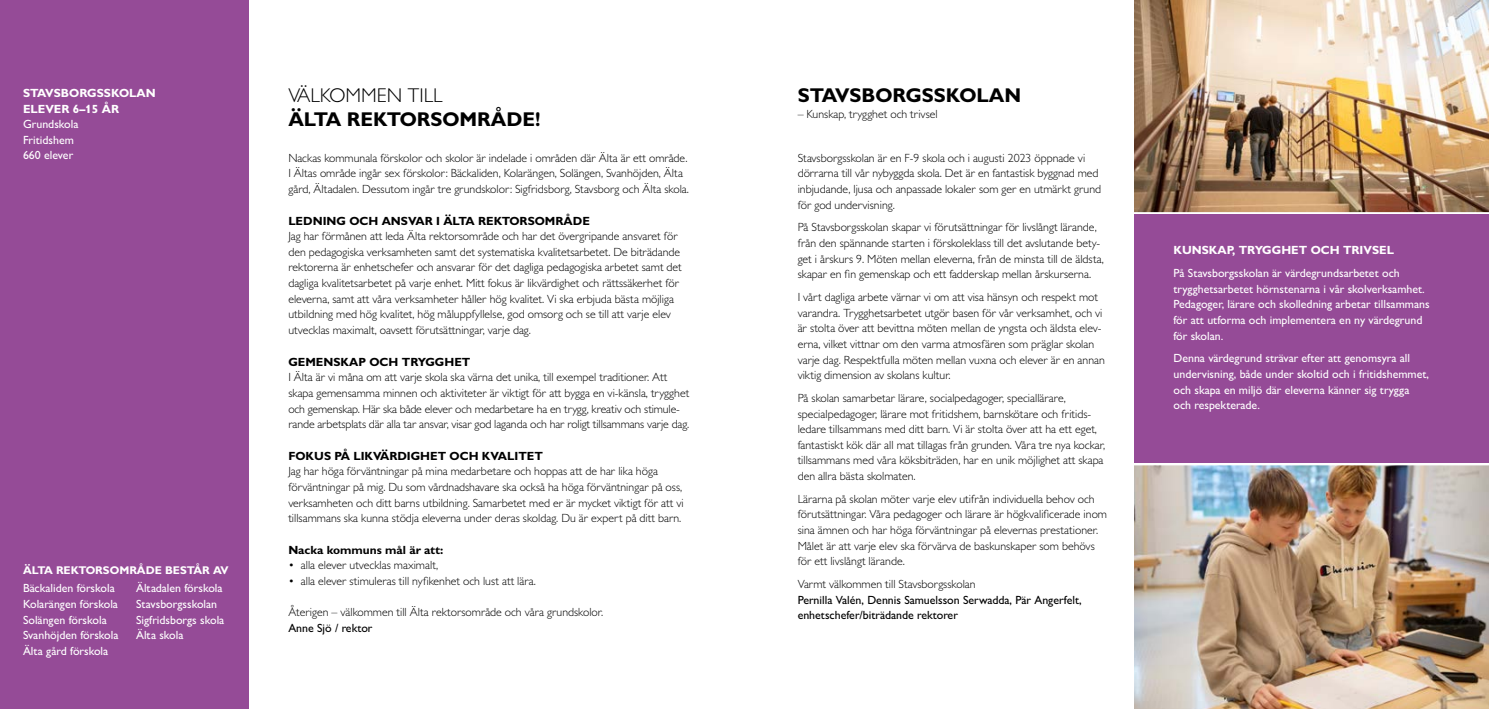
<style>
.page{position:relative;width:1489px;height:709px;background:#fff}
.page>*{position:absolute;margin:0;border:0;box-sizing:border-box;transform-origin:0 0}
.t1{font:700 20px "Gill Sans MT For Nacka";color:#000}
.t2{font:300 20px "Gill Sans MT For Nacka";color:#000}
.t3{font:300 11.88px/15.6px "Gill Sans MT For Nacka";color:#000}
.t4{font:500 11.88px/15.6px "Gill Sans MT For Nacka";color:#fff}
.t5{font:700 11.88px "Gill Sans MT For Nacka";color:#000}
.t6{font:500 11.88px/15.6px "Gill Sans MT For Nacka";color:#000}
.t7{font:700 11.88px/15.6px "Gill Sans MT For Nacka";color:#fff}
.t8{font:700 11.25px "Gill Sans MT For Nacka";color:#fff}
</style>
<div class="page">
<img style="left:1134px;top:465px;width:354px;height:244px">
<img style="left:1134px;top:0;width:354px;height:212px">
<div style="left:0;top:0;width:248px;height:709px;background:#954b97"></div>
<div style="left:1134px;top:215px;width:354px;height:248px;background:#954b97"></div>
<p class="t7" style="left:23px;top:85px;width:134px">STAVSBORGSSKOLAN<br>ELEVER 6–15 ÅR</p>
<p class="t4" style="left:23px;top:116px;width:57px">Grundskola<br>Fritidshem<br>660 elever</p>
<p class="t8" style="left:23px;top:563px;width:207px">ÄLTA REKTORSOMRÅDE BESTÅR AV</p>
<p class="t4" style="left:136px;top:580px;width:90px">Ältadalen förskola<br>Stavsborgsskolan<br>Sigfridsborgs skola<br>Älta skola</p>
<p class="t4" style="left:23px;top:580px;width:97px">Bäckaliden förskola<br>Kolarängen förskola<br>Solängen förskola<br>Svanhöjden förskola<br>Älta gård förskola</p>
<h1 class="t2" style="left:288px;top:83px;width:156px">VÄLKOMMEN TILL</h1>
<h1 class="t1" style="left:288px;top:107px;width:254px">ÄLTA REKTORSOMRÅDE!</h1>
<p class="t3" style="left:288px;top:150px;width:402px">Nackas kommunala förskolor och skolor är indelade i områden där Älta är ett område.<br>I Ältas område ingår sex förskolor: Bäckaliden, Kolarängen, Solängen, Svanhöjden, Älta gård, Ältadalen. Dessutom ingår tre grundskolor: Sigfridsborg, Stavsborg och Älta skola.</p>
<p class="t5" style="left:288px;top:213px;width:303px">LEDNING OCH ANSVAR I ÄLTA REKTORSOMRÅDE</p>
<p class="t3" style="left:288px;top:228px;width:395px">Jag har förmånen att leda Älta rektorsområde och har det övergripande ansvaret för den pedagogiska verksamheten samt det systematiska kvalitetsarbetet. De biträdande rektorerna är enhetschefer och ansvarar för det dagliga pedagogiska arbetet samt det dagliga kvalitetsarbetet på varje enhet. Mitt fokus är likvärdighet och rättssäkerhet för eleverna, samt att våra verksamheter håller hög kvalitet. Vi ska erbjuda bästa möjliga utbildning med hög kvalitet, hög måluppfyllelse, god omsorg och se till att varje elev utvecklas maximalt, oavsett förutsättningar, varje dag.</p>
<p class="t5" style="left:288px;top:354px;width:183px">GEMENSKAP OCH TRYGGHET</p>
<p class="t3" style="left:288px;top:369px;width:402px">I Älta är vi måna om att varje skola ska värna det unika, till exempel traditioner. Att skapa gemensamma minnen och aktiviteter är viktigt för att bygga en vi-känsla, trygghet och gemenskap. Här ska både elever och medarbetare ha en trygg, kreativ och stimule&shy;rande arbetsplats där alla tar ansvar, visar god laganda och har roligt tillsammans varje dag.</p>
<p class="t5" style="left:288px;top:448px;width:256px">FOKUS PÅ LIKVÄRDIGHET OCH KVALITET</p>
<p class="t3" style="left:288px;top:463px;width:397px">Jag har höga förväntningar på mina medarbetare och hoppas att de har lika höga förväntningar på mig. Du som vårdnadshavare ska också ha höga förväntningar på oss, verksamheten och ditt barns utbildning. Samarbetet med er är mycket viktigt för att vi tillsammans ska kunna stödja eleverna under deras skoldag. Du är expert på ditt barn.</p>
<p class="t5" style="left:288px;top:542px;width:157px">Nacka kommuns mål är att:</p>
<p class="t3" style="left:288px;top:557px;width:151px">• alla elever utvecklas maximalt,</p>
<p class="t3" style="left:288px;top:572px;width:249px">• alla elever stimuleras till nyfikenhet och lust att lära.</p>
<p class="t3" style="left:288px;top:604px;width:316px">Återigen – välkommen till Älta rektorsområde och våra grundskolor.</p>
<p class="t6" style="left:288px;top:619px;width:86px">Anne Sjö / rektor</p>
<h1 class="t1" style="left:797px;top:83px;width:225px">STAVSBORGSSKOLAN</h1>
<p class="t3" style="left:797px;top:106px;width:141px">– Kunskap, trygghet och trivsel</p>
<p class="t3" style="left:797px;top:150px;width:305px">Stavsborgsskolan är en F-9 skola och i augusti 2023 öppnade vi dörrarna till vår nybyggda skola. Det är en fantastisk byggnad med inbjudande, ljusa och anpassade lokaler som ger en utmärkt grund för god undervisning.</p>
<p class="t3" style="left:797px;top:219px;width:308px">På Stavsborgsskolan skapar vi förutsättningar för livslångt lärande, från den spännande starten i förskoleklass till det avslutande bety&shy;get i årskurs 9. Möten mellan eleverna, från de minsta till de äldsta, skapar en fin gemenskap och ett fadderskap mellan årskurserna.</p>
<p class="t3" style="left:797px;top:289px;width:309px">I vårt dagliga arbete värnar vi om att visa hänsyn och respekt mot varandra. Trygghetsarbetet utgör basen för vår verksamhet, och vi är stolta över att bevittna möten mellan de yngsta och äldsta elev&shy;erna, vilket vittnar om den varma atmosfären som präglar skolan varje dag. Respektfulla möten mellan vuxna och elever är en annan viktig dimension av skolans kultur.</p>
<p class="t3" style="left:797px;top:390px;width:309px">På skolan samarbetar lärare, socialpedagoger, speciallärare, specialpedagoger, lärare mot fritidshem, barnskötare och fritids&shy;ledare tillsammans med ditt barn. Vi är stolta över att ha ett eget, fantastiskt kök där all mat tillagas från grunden. Våra tre nya kockar, tillsammans med våra köksbiträden, har en unik möjlighet att skapa den allra bästa skolmaten.</p>
<p class="t3" style="left:797px;top:491px;width:311px">Lärarna på skolan möter varje elev utifrån individuella behov och förutsättningar. Våra pedagoger och lärare är högkvalificerade inom sina ämnen och har höga förväntningar på elevernas prestationer.<br>Målet är att varje elev ska förvärva de baskunskaper som behövs för ett livslångt lärande.</p>
<p class="t3" style="left:797px;top:576px;width:179px">Varmt välkommen till Stavsborgsskolan</p>
<p class="t6" style="left:797px;top:591px;width:285px">Pernilla Valén, Dennis Samuelsson Serwadda, Pär Angerfelt, enhetschefer/biträdande rektorer</p>
<p class="t7" style="left:1173px;top:242px;width:222px">KUNSKAP, TRYGGHET OCH TRIVSEL</p>
<p class="t4" style="left:1173px;top:265px;width:258px">På Stavsborgsskolan är värdegrundsarbetet och trygghetsarbetet hörnstenarna i vår skolverksamhet.<br>Pedagoger, lärare och skolledning arbetar tillsammans för att utforma och implementera en ny värdegrund för skolan.</p>
<p class="t4" style="left:1173px;top:350px;width:257px">Denna värdegrund strävar efter att genomsyra all undervisning, både under skoltid och i fritidshemmet, och skapa en miljö där eleverna känner sig trygga och respekterade.</p>
</div>
